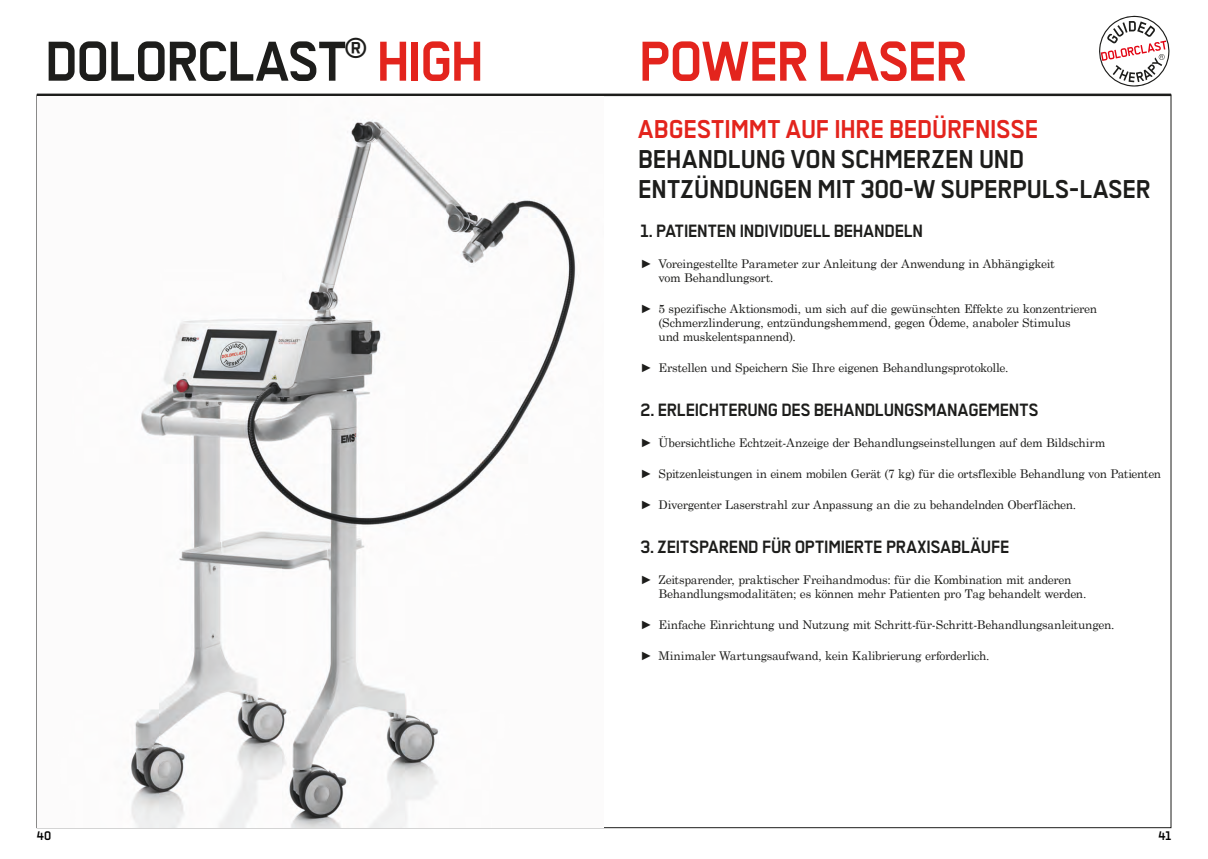
<style>
.page{position:relative;width:1208px;height:859px;background:#fff}
.page>*{position:absolute;margin:0;border:0;box-sizing:border-box;transform-origin:0 0}
._4_h1{font:700 63px "Transbold Neue Euro";letter-spacing:-.02em;color:#1d1d1b}
._4_h1-2{font:700 63px "Transbold Neue Euro";letter-spacing:-.015em;color:#e3241d}
.M_Name{font:700 29px/30px "Transbold Neue Euro";letter-spacing:-.005em;color:#1d1d1b}
.M_Name-2{font:700 20px "Transbold Neue";letter-spacing:-.01em;color:#1d1d1b}
.t1{font:700 14px "Transbold Neue Euro";color:#000}
.t2{font:12px/14px "Century Schoolbook";letter-spacing:-.025em;color:#1d1d1b}
.s1{color:#e3241d}
</style>
<div class="page">
<hr style="left:37px;top:94px;width:1134px;height:2px;background:#1d1d1b">
<svg style="left:1099px;top:15px;width:71px;height:72px"></svg>
<img style="left:130px;top:120px;width:446px;height:707px">
<p class="_4_h1" style="left:45px;top:27px;width:440px">DOLORCLAST<sup>®</sup> <span class="s1">HIGH</span></p>
<p class="_4_h1-2" style="left:639px;top:27px;width:329px">POWER LASER</p>
<p class="M_Name" style="left:638px;top:114px;width:514px"><span class="s1">ABGESTIMMT AUF IHRE BEDÜRFNISSE<br></span>BEHANDLUNG VON SCHMERZEN UND<br>ENTZÜNDUNGEN MIT 300-W SUPERPULS-LASER</p>
<p class="M_Name-2" style="left:640px;top:220px;width:284px">1. PATIENTEN INDIVIDUELL BEHANDELN</p>
<p class="t2" style="left:658px;top:256px;width:398px;text-indent:-18px">► Voreingestellte Parameter zur Anleitung der Anwendung in Abhängigkeit vom Behandlungsort.</p>
<p class="t2" style="left:658px;top:301px;width:440px;text-indent:-18px">► 5 spezifische Aktionsmodi, um sich auf die gewünschten Effekte zu konzentrieren (Schmerzlinderung, entzündungshemmend, gegen Ödeme, anaboler Stimulus<br>und muskelentspannend).</p>
<p class="t2" style="left:640px;top:360px;width:369px">► Erstellen und Speichern Sie Ihre eigenen Behandlungsprotokolle.</p>
<p class="M_Name-2" style="left:640px;top:399px;width:399px">2. ERLEICHTERUNG DES BEHANDLUNGSMANAGEMENTS</p>
<p class="t2" style="left:640px;top:435px;width:466px">► Übersichtliche Echtzeit-Anzeige der Behandlungseinstellungen auf dem Bildschirm</p>
<p class="t2" style="left:640px;top:466px;width:522px">► Spitzenleistungen in einem mobilen Gerät (7 kg) für die ortsflexible Behandlung von Patienten</p>
<p class="t2" style="left:640px;top:497px;width:437px">► Divergenter Laserstrahl zur Anpassung an die zu behandelnden Oberflächen.</p>
<p class="M_Name-2" style="left:640px;top:536px;width:370px">3. ZEITSPAREND FÜR OPTIMIERTE PRAXISABLÄUFE</p>
<p class="t2" style="left:658px;top:572px;width:429px;text-indent:-18px">► Zeitsparender, praktischer Freihandmodus: für die Kombination mit anderen<br>Behandlungsmodalitäten; es können mehr Patienten pro Tag behandelt werden.</p>
<p class="t2" style="left:640px;top:617px;width:475px">► Einfache Einrichtung und Nutzung mit Schritt-für-Schritt-Behandlungsanleitungen.</p>
<p class="t2" style="left:640px;top:648px;width:350px">► Minimaler Wartungsaufwand, kein Kalibrierung erforderlich.</p>
<p class="t1" style="left:37px;top:828px;width:16px">40</p>
<p class="t1" style="left:1158px;top:828px;width:14px">41</p>
</div>
